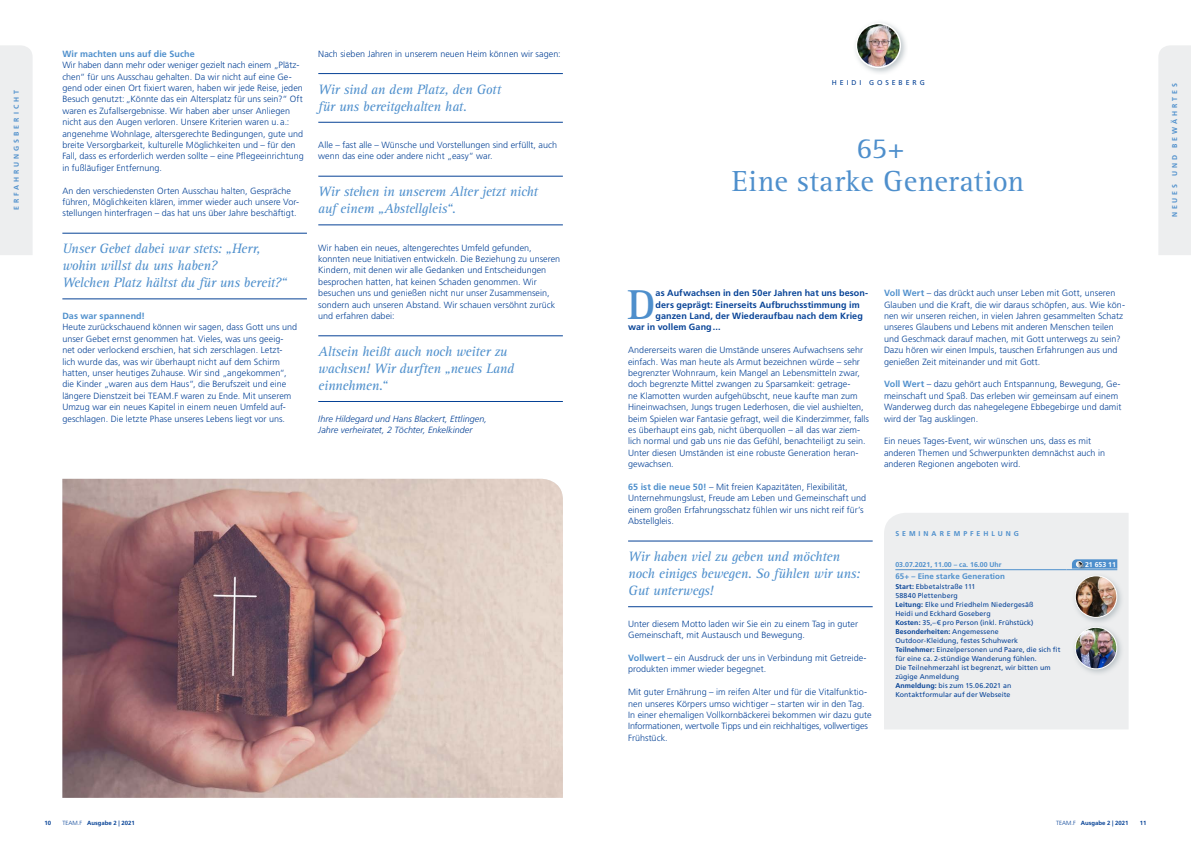
<style>
.page{position:relative;width:1191px;height:842px;background:#fff}
.page>*{position:absolute;margin:0;border:0;box-sizing:border-box;transform-origin:0 0}
.t1{font:700 43.2px "Rotis Serif Std";color:#4e8fcc}
.t2{font:30px/33px "Rotis Serif Std";letter-spacing:.015em;color:#4e8fcc;text-align:center}
.t3{font:italic 14px/17px "Rotis Serif Std";letter-spacing:-.02em;color:#4e8fcc}
.t4{font:300 9px/11.4px "Frutiger LT Std";color:#064296}
.t5{font:700 9px "Frutiger LT Std";letter-spacing:.01em;color:#064296}
.t6{font:italic 300 9px/11.4px "Frutiger LT Std";color:#064296}
.t7{font:700 9px "Frutiger LT Std";letter-spacing:.01em;color:#4e8fcc}
.t8{font:700 8px "Frutiger LT Std";letter-spacing:.015em;color:#4e8fcc}
.t9{font:7px/9px "Frutiger LT Std";letter-spacing:.015em;color:#064296}
.t10{font:700 7px "Frutiger LT Std";letter-spacing:.42em;color:#4e8fcc}
.t11{font:700 7px "Frutiger LT Std";color:#4e8fcc}
.t12{font:7px "Frutiger LT Std";letter-spacing:.415em;color:#064296}
.t13{font:700 7px "Frutiger LT Std";letter-spacing:-.005em;color:#fff}
.t14{font:700 6px "Frutiger LT Std";color:#064296}
.s1{font-weight:700;color:#4e8fcc}
.s2{font-weight:700}
.s3{font-weight:300}
</style>
<div class="page">
<hr style="left:62px;top:233px;width:245px;height:1px;background:#064296">
<hr style="left:62px;top:299px;width:245px;height:1px;background:#064296">
<hr style="left:318px;top:73px;width:245px;height:1px;background:#064296">
<hr style="left:318px;top:122px;width:245px;height:1px;background:#064296">
<hr style="left:318px;top:176px;width:245px;height:1px;background:#064296">
<hr style="left:318px;top:225px;width:245px;height:1px;background:#064296">
<hr style="left:318px;top:336px;width:245px;height:1px;background:#064296">
<hr style="left:318px;top:401px;width:245px;height:1px;background:#064296">
<div style="left:0;top:45px;width:33px;height:210px;background:#edeeef"></div>
<img style="left:62px;top:479px;width:501px;height:319px">
<div style="left:1158px;top:45px;width:33px;height:210px;background:#edeeef"></div>
<hr style="left:628px;top:541px;width:244px;height:1px;background:#064296">
<hr style="left:628px;top:606px;width:244px;height:1px;background:#064296">
<div style="left:884px;top:513px;width:244px;height:216px;background:#edeeef"></div>
<hr style="left:895px;top:569px;width:171px;height:1px;background:#4e8fcc">
<hr style="left:1066px;top:569px;width:51px;height:1px;background:#4e8fcc">
<svg style="left:1072px;top:559px;width:45px;height:10px"></svg>
<div style="left:1071px;top:572px;width:53px;height:53px;background:#a5b0b5;opacity:.7"></div>
<img style="left:1075px;top:576px;width:41px;height:41px;border-radius:21px">
<div style="left:1074px;top:575px;width:43px;height:43px;border:1px solid #fff;border-radius:50%"></div>
<div style="left:852px;top:19px;width:56px;height:56px;background:#a5b0b5;opacity:.7"></div>
<img style="left:856px;top:24px;width:44px;height:43px;border-radius:22px">
<div style="left:855px;top:23px;width:46px;height:45px;border:2px solid #fff;border-radius:50%"></div>
<div style="left:1071px;top:623px;width:53px;height:54px;background:#a5b0b5;opacity:.7"></div>
<img style="left:1075px;top:627px;width:41px;height:42px;border-radius:21px">
<div style="left:1074px;top:627px;width:43px;height:42px;border:1px solid #fff;border-radius:50%"></div>
<p class="t10" style="left:12px;top:210px;width:121px;rotate:-90deg">ERFAHRUNGSBERICHT</p>
<p class="t7" style="left:62px;top:48px;width:134px">Wir machten uns auf die Suche</p>
<p class="t4" style="left:62px;top:59px;width:243px">Wir haben dann mehr oder weniger gezielt nach einem „Plätz&shy;chen“ für uns Ausschau gehalten. Da wir nicht auf eine Ge&shy;gend oder einen Ort fixiert waren, haben wir jede Reise, jeden Besuch genutzt:„Könnte das ein Altersplatz für uns sein?“ Oft waren es Zufallsergebnisse. Wir haben aber unser Anliegen nicht aus den Augen verloren. Unsere Kriterien waren u. a.: angenehme Wohnlage, altersgerechte Bedingungen, gute und breite Versorgbarkeit, kulturelle Möglichkeiten und – für den Fall, dass es erforderlich werden sollte – eine Pflegeeinrichtung in fußläufiger Entfernung.</p>
<p class="t4" style="left:62px;top:185px;width:238px">An den verschiedensten Orten Ausschau halten, Gespräche führen, Möglichkeiten klären, immer wieder auch unsere Vor&shy;stellungen hinterfragen – das hat uns über Jahre beschäftigt.</p>
<h3 class="t3" style="left:62px;top:241px;width:226px">Unser Gebet dabei war stets: „Herr, wohin willst du uns haben?<br>Welchen Platz hältst du für uns bereit?“</h3>
<p class="t7" style="left:62px;top:311px;width:84px">Das war spannend!</p>
<p class="t4" style="left:62px;top:322px;width:236px">Heute zurückschauend können wir sagen, dass Gott uns und unser Gebet ernst genommen hat. Vieles, was uns geeig&shy;net oder verlockend erschien, hat sich zerschlagen. Letzt&shy;lich wurde das, was wir überhaupt nicht auf dem Schirm hatten, unser heutiges Zuhause. Wir sind „angekommen“, die Kinder „waren aus dem Haus“, die Berufszeit und eine längere Dienstzeit bei TEAM.F waren zu Ende. Mit unserem Umzug war ein neues Kapitel in einem neuen Umfeld auf&shy;geschlagen. Die letzte Phase unseres Lebens liegt vor uns.</p>
<p class="t4" style="left:318px;top:48px;width:244px">Nach sieben Jahren in unserem neuen Heim können wir sagen:</p>
<h3 class="t3" style="left:318px;top:81px;width:184px">Wir sind an dem Platz, den Gott für uns bereitgehalten hat.</h3>
<p class="t4" style="left:318px;top:139px;width:240px">Alle – fast alle – Wünsche und Vorstellungen sind erfüllt, auch wenn das eine oder andere nicht „easy“ war.</p>
<h3 class="t3" style="left:318px;top:184px;width:221px">Wir stehen in unserem Alter jetzt nicht auf einem „Abstellgleis“.</h3>
<p class="t4" style="left:318px;top:242px;width:243px">Wir haben ein neues, altengerechtes Umfeld gefunden, konnten neue Initiativen entwickeln. Die Beziehung zu unseren Kindern, mit denen wir alle Gedanken und Entscheidungen besprochen hatten, hat keinen Schaden genommen. Wir besuchen uns und genießen nicht nur unser Zusammensein, sondern auch unseren Abstand. Wir schauen versöhnt zurück und erfahren dabei:</p>
<h3 class="t3" style="left:318px;top:343px;width:197px">Altsein heißt auch noch weiter zu wachsen! Wir durften „neues Land einnehmen.“</h3>
<p class="t6" style="left:318px;top:413px;width:170px">Ihre Hildegard und Hans Blackert, Ettlingen,<br>Jahre verheiratet, 2 Töchter, Enkelkinder</p>
<p class="t12" style="left:832px;top:78px;width:94px">HEIDI GOSEBERG</p>
<h2 class="t2" style="left:732px;top:132px;width:294px">65+<br>Eine starke Generation</h2>
<h1 class="t1" style="left:627px;top:279px;width:30px">D</h1>
<p class="t5" style="left:655px;top:288px;width:214px">as Aufwachsen in den 50er Jahren hat uns beson-</p>
<p class="t5" style="left:655px;top:299px;width:206px">ders geprägt: Einerseits Aufbruchsstimmung im</p>
<p class="t5" style="left:655px;top:311px;width:209px">ganzen Land, der Wiederaufbau nach dem Krieg</p>
<p class="t5" style="left:628px;top:322px;width:94px">war in vollem Gang...</p>
<p class="t4" style="left:628px;top:344px;width:242px">Andererseits waren die Umstände unseres Aufwachsens sehr einfach. Was man heute als Armut bezeichnen würde – sehr begrenzter Wohnraum, kein Mangel an Lebensmitteln zwar, doch begrenzte Mittel zwangen zu Sparsamkeit: getrage-<br>ne Klamotten wurden aufgehübscht, neue kaufte man zum Hineinwachsen, Jungs trugen Lederhosen, die viel aushielten, beim Spielen war Fantasie gefragt, weil die Kinderzimmer, falls es überhaupt eins gab, nicht überquollen – all das war ziem&shy;lich normal und gab uns nie das Gefühl, benachteiligt zu sein.<br>Unter diesen Umständen ist eine robuste Generation heran&shy;gewachsen.</p>
<p class="t4" style="left:628px;top:481px;width:240px"><span class="s1">65 ist die neue 50!</span> – Mit freien Kapazitäten, Flexibilität, Unternehmungslust, Freude am Leben und Gemeinschaft und einem großen Erfahrungsschatz fühlen wir uns nicht reif für’s Abstellgleis.</p>
<h3 class="t3" style="left:628px;top:548px;width:233px">Wir haben viel zu geben und möchten noch einiges bewegen. So fühlen wir uns:<br>Gut unterwegs!</h3>
<p class="t4" style="left:628px;top:618px;width:231px">Unter diesem Motto laden wir Sie ein zu einem Tag in guter<br>Gemeinschaft, mit Austausch und Bewegung.</p>
<p class="t4" style="left:628px;top:652px;width:240px"><span class="s1">Vollwert</span> – ein Ausdruck der uns in Verbindung mit Getreide&shy;produkten immer wieder begegnet.</p>
<p class="t4" style="left:628px;top:686px;width:245px">Mit guter Ernährung – im reifen Alter und für die Vitalfunktio&shy;nen unseres Körpers umso wichtiger – starten wir in den Tag.<br>In einer ehemaligen Vollkornbäckerei bekommen wir dazu gute Informationen, wertvolle Tipps und ein reichhaltiges, vollwertiges Frühstück.</p>
<p class="t4" style="left:884px;top:287px;width:242px"><span class="s1">Voll Wert</span> – das drückt auch unser Leben mit Gott, unseren Glauben und die Kraft, die wir daraus schöpfen, aus. Wie kön&shy;nen wir unseren reichen, in vielen Jahren gesammelten Schatz unseres Glaubens und Lebens mit anderen Menschen teilen und Geschmack darauf machen, mit Gott unterwegs zu sein?<br>Dazu hören wir einen Impuls, tauschen Erfahrungen aus und genießen Zeit miteinander und mit Gott.</p>
<p class="t4" style="left:884px;top:379px;width:239px"><span class="s1">Voll Wert</span> – dazu gehört auch Entspannung, Bewegung, Ge&shy;meinschaft und Spaß. Das erleben wir gemeinsam auf einem Wanderweg durch das nahegelegene Ebbegebirge und damit wird der Tag ausklingen.</p>
<p class="t4" style="left:884px;top:436px;width:222px">Ein neues Tages-Event, wir wünschen uns, dass es mit anderen Themen und Schwerpunkten demnächst auch in anderen Regionen angeboten wird.</p>
<p class="t10" style="left:895px;top:529px;width:125px">SEMINAREMPFEHLUNG</p>
<p class="t11" style="left:895px;top:560px;width:108px">03.07.2021, 11.00 – ca. 16.00 Uhr</p>
<p class="t13" style="left:1085px;top:560px;width:32px">21 653 11</p>
<p class="t8" style="left:895px;top:572px;width:111px">65+ – Eine starke Generation</p>
<p class="t9" style="left:895px;top:582px;width:166px"><span class="s2">Start:</span> Ebbetalstraße 111<br>58840 Plettenberg<br><span class="s2">Leitung:</span> Elke und Friedhelm Niedergesäß<br>Heidi und Eckhard Goseberg<br><span class="s2">Kosten:</span> 35,–€ pro Person (inkl. Frühstück)<br><span class="s2">Besonderheiten:</span> Angemessene Outdoor-Kleidung, festes Schuhwerk<br><span class="s2">Teilnehmer:</span> Einzelpersonen und Paare, die sich fit für eine ca. 2-stündige Wanderung fühlen.<br>Die Teilnehmerzahl ist begrenzt, wir bitten um zügige Anmeldung<br><span class="s2">Anmeldung:</span> bis zum 15.06.2021 an Kontaktformular auf der Webseite</p>
<p class="t10" style="left:1170px;top:217px;width:136px;rotate:-90deg">NEUES UND BEWÄHRTES</p>
<p class="t14" style="left:44px;top:819px;width:8px">10</p>
<p class="t14" style="left:62px;top:819px;width:74px"><span class="s3">TEAM.F</span> Ausgabe 2 | 2021</p>
<p class="t14" style="left:1056px;top:819px;width:74px"><span class="s3">TEAM.F</span> Ausgabe 2 | 2021</p>
<p class="t14" style="left:1140px;top:819px;width:8px">11</p>
</div>
